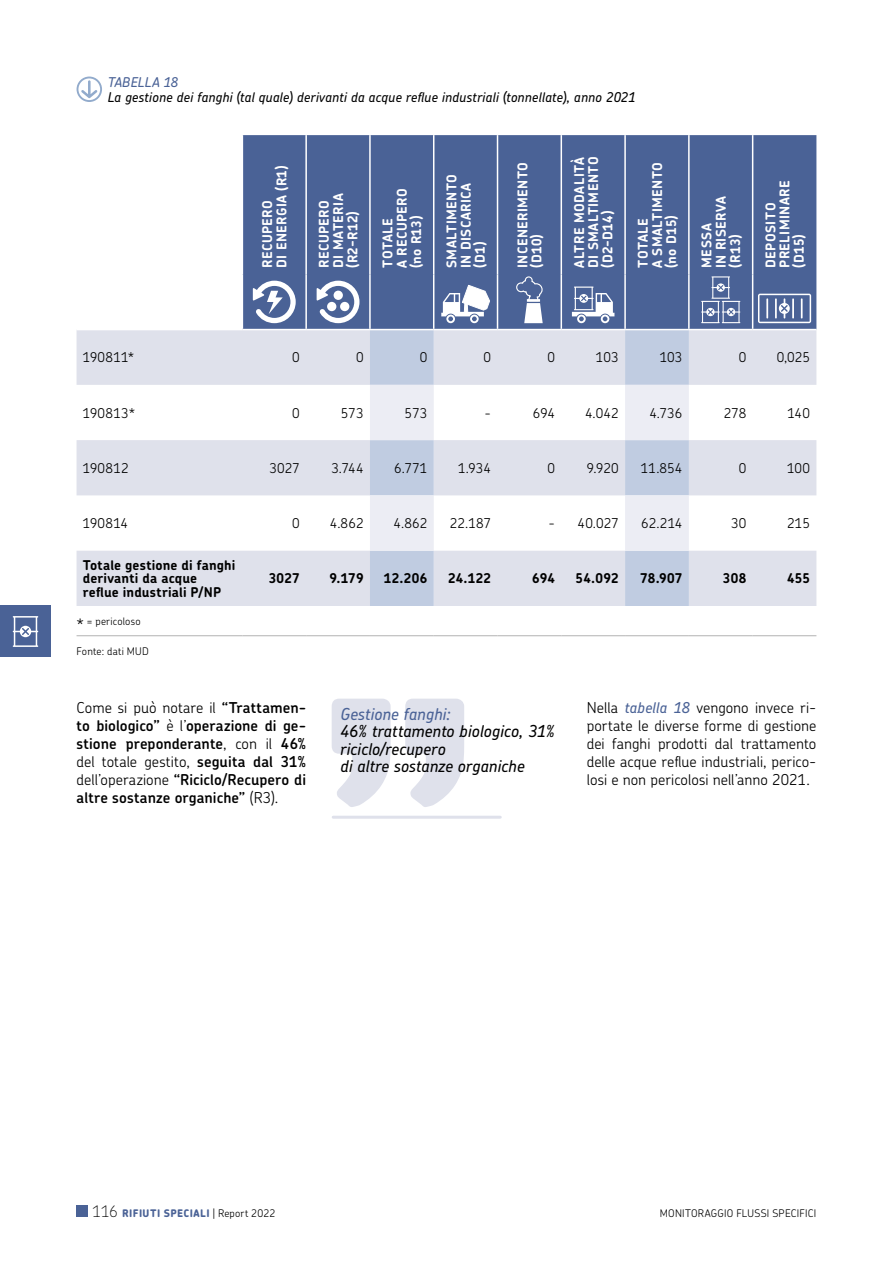
<style>
.page{position:relative;width:893px;height:1263px;background:#fff}
.page>*{position:absolute;margin:0;border:0;box-sizing:border-box;transform-origin:0 0}
.Richiami_T_no_sill{font:italic 500 16.5px/17.5px "Chevin Pro";color:#000}
.Testo{font:600 15px/18px "Chevin Pro";letter-spacing:.005em;color:#000;text-align:justify}
.Testo-2{font:300 15px/18px "Chevin Pro";letter-spacing:.005em;color:#000;text-align:justify}
.Tabella{font:700 13.5px/14.2px "Chevin Pro";letter-spacing:.03em;color:#fff}
.Tabella-2{font:300 13.5px "Chevin Pro";letter-spacing:.01em;color:#000}
.Tabella-3{font:700 13.5px/13.8px "Chevin Pro";letter-spacing:.015em;color:#000}
.Didascalia{font:italic 500 13.5px "Chevin Pro";letter-spacing:.005em;color:#000}
.Didascalia-2{font:italic 500 13.5px "Chevin Pro";letter-spacing:.005em;color:#4a6296}
.Tabella-4{font:300 10.5px "Chevin Pro";letter-spacing:.02em;color:#000}
.t1{font:800 10.5px "Chevin Pro";letter-spacing:.045em;color:#4a6296}
.s1{font-size:15.75px}
.s2{font-weight:300}
.s3{color:#4a6296}
.s4{font-weight:500;font-style:italic;color:#4a6296}
.s5{font-weight:100;font-size:15.75px;color:#000}
.s6{font-weight:300;color:#000}
</style>
<div class="page">
<hr style="left:892px;top:0;width:1px;height:1263px;background:#fff0da">
<svg style="left:77px;top:77px;width:25px;height:25px"></svg>
<div style="left:243px;top:135px;width:573px;height:194px;background:#4a6296"></div>
<svg style="left:77px;top:330px;width:739px;height:276px;fill:#dfe1eb"></svg>
<svg style="left:370px;top:330px;width:319px;height:276px;background:#d2d8e7"></svg>
<svg style="left:370px;top:385px;width:319px;height:166px"></svg>
<hr style="left:77px;top:635px;width:165px;height:1px;background:#b3b2b2">
<hr style="left:242px;top:635px;width:64px;height:1px;background:#b3b2b2">
<hr style="left:306px;top:635px;width:64px;height:1px;background:#b3b2b2">
<hr style="left:370px;top:635px;width:64px;height:1px;background:#b3b2b2">
<hr style="left:434px;top:635px;width:63px;height:1px;background:#b3b2b2">
<hr style="left:497px;top:635px;width:64px;height:1px;background:#b3b2b2">
<hr style="left:561px;top:635px;width:64px;height:1px;background:#b3b2b2">
<hr style="left:625px;top:635px;width:64px;height:1px;background:#b3b2b2">
<hr style="left:689px;top:635px;width:64px;height:1px;background:#b3b2b2">
<hr style="left:753px;top:635px;width:63px;height:1px;background:#b3b2b2">
<hr style="left:305px;top:135px;width:2px;height:139px;background:#fff">
<hr style="left:369px;top:135px;width:2px;height:139px;background:#fff">
<hr style="left:433px;top:135px;width:1px;height:139px;background:#fff">
<hr style="left:497px;top:135px;width:1px;height:139px;background:#fff">
<hr style="left:561px;top:135px;width:1px;height:139px;background:#fff">
<hr style="left:624px;top:135px;width:2px;height:139px;background:#fff">
<hr style="left:688px;top:135px;width:2px;height:139px;background:#fff">
<hr style="left:752px;top:135px;width:1px;height:139px;background:#fff">
<hr style="left:305px;top:274px;width:2px;height:55px;background:#fff">
<hr style="left:369px;top:274px;width:2px;height:55px;background:#fff">
<hr style="left:433px;top:274px;width:1px;height:55px;background:#fff">
<hr style="left:497px;top:274px;width:1px;height:55px;background:#fff">
<hr style="left:561px;top:274px;width:1px;height:55px;background:#fff">
<hr style="left:624px;top:274px;width:2px;height:55px;background:#fff">
<hr style="left:688px;top:274px;width:2px;height:55px;background:#fff">
<hr style="left:752px;top:274px;width:1px;height:55px;background:#fff">
<svg style="left:253px;top:281px;width:43px;height:42px"></svg>
<svg style="left:317px;top:281px;width:42px;height:42px"></svg>
<div style="left:327px;top:302px;width:9px;height:9px;background:#fff;border-radius:50%"></div>
<div style="left:340px;top:302px;width:9px;height:9px;background:#fff;border-radius:50%"></div>
<div style="left:334px;top:291px;width:9px;height:9px;background:#fff;border-radius:50%"></div>
<svg style="left:441px;top:284px;width:49px;height:39px"></svg>
<svg style="left:516px;top:276px;width:27px;height:47px"></svg>
<svg style="left:572px;top:287px;width:42px;height:36px"></svg>
<svg style="left:701px;top:276px;width:39px;height:47px;background:#7083ac"></svg>
<svg style="left:758px;top:294px;width:53px;height:29px"></svg>
<svg style="left:332px;top:699px;width:132px;height:108px"></svg>
<hr style="left:333px;top:816px;width:167px;height:3px;background:#dfe1eb">
<div style="left:0;top:606px;width:51px;height:51px;background:#4a6296"></div>
<svg style="left:13px;top:616px;width:25px;height:31px"></svg>
<div style="left:77px;top:1205px;width:11px;height:12px;background:#4a6296"></div>
<p class="Didascalia-2" style="left:107px;top:73px;width:72px">TABELLA 18</p>
<p class="Didascalia" style="left:107px;top:88px;width:530px">La gestione dei fanghi (tal quale) derivanti da acque reflue industriali (tonnellate), anno 2021</p>
<p class="Tabella" style="left:274px;top:268px;width:104px;rotate:-90deg">DI ENERGIA (R1)</p>
<p class="Tabella" style="left:260px;top:268px;width:69px;rotate:-90deg">RECUPERO</p>
<p class="Tabella" style="left:395px;top:268px;width:81px;rotate:-90deg">A RECUPERO</p>
<p class="Tabella" style="left:317px;top:268px;width:69px;rotate:-90deg">RECUPERO</p>
<p class="Tabella" style="left:331px;top:268px;width:76px;rotate:-90deg">DI MATERIA</p>
<p class="Tabella" style="left:345px;top:268px;width:58px;rotate:-90deg">(R2-R12)</p>
<p class="Tabella" style="left:381px;top:268px;width:51px;rotate:-90deg">TOTALE</p>
<p class="Tabella" style="left:409px;top:268px;width:54px;rotate:-90deg">(no R13)</p>
<p class="Tabella" style="left:444px;top:268px;width:96px;rotate:-90deg">SMALTIMENTO</p>
<p class="Tabella" style="left:459px;top:268px;width:86px;rotate:-90deg">IN DISCARICA</p>
<p class="Tabella" style="left:473px;top:268px;width:28px;rotate:-90deg">(D1)</p>
<p class="Tabella" style="left:515px;top:268px;width:108px;rotate:-90deg">INCENERIMENTO (D10)</p>
<p class="Tabella" style="left:572px;top:268px;width:112px;rotate:-90deg">ALTRE MODALITÀ</p>
<p class="Tabella" style="left:586px;top:268px;width:113px;rotate:-90deg">DI SMALTIMENTO</p>
<p class="Tabella" style="left:650px;top:268px;width:108px;rotate:-90deg">A SMALTIMENTO</p>
<p class="Tabella" style="left:714px;top:268px;width:73px;rotate:-90deg">IN RISERVA</p>
<p class="Tabella" style="left:600px;top:268px;width:59px;rotate:-90deg">(D2-D14)</p>
<p class="Tabella" style="left:636px;top:268px;width:51px;rotate:-90deg">TOTALE</p>
<p class="Tabella" style="left:664px;top:268px;width:54px;rotate:-90deg">(no D15)</p>
<p class="Tabella" style="left:699px;top:268px;width:46px;rotate:-90deg">MESSA</p>
<p class="Tabella" style="left:728px;top:268px;width:35px;rotate:-90deg">(R13)</p>
<p class="Tabella" style="left:777px;top:268px;width:89px;rotate:-90deg">PRELIMINARE</p>
<p class="Tabella" style="left:763px;top:268px;width:67px;rotate:-90deg">DEPOSITO</p>
<p class="Tabella" style="left:792px;top:268px;width:35px;rotate:-90deg">(D15)</p>
<p class="Tabella-2" style="left:83px;top:348px;width:53px">190811*</p>
<p class="Tabella-2" style="left:292px;top:348px;width:9px">0</p>
<p class="Tabella-2" style="left:356px;top:348px;width:9px">0</p>
<p class="Tabella-2" style="left:420px;top:348px;width:9px">0</p>
<p class="Tabella-2" style="left:484px;top:348px;width:9px">0</p>
<p class="Tabella-2" style="left:547px;top:348px;width:9px">0</p>
<p class="Tabella-2" style="left:596px;top:348px;width:24px">103</p>
<p class="Tabella-2" style="left:660px;top:348px;width:24px">103</p>
<p class="Tabella-2" style="left:739px;top:348px;width:9px">0</p>
<p class="Tabella-2" style="left:777px;top:348px;width:35px">0,025</p>
<p class="Tabella-2" style="left:83px;top:404px;width:54px">190813*</p>
<p class="Tabella-2" style="left:292px;top:404px;width:9px">0</p>
<p class="Tabella-2" style="left:341px;top:404px;width:24px">573</p>
<p class="Tabella-2" style="left:405px;top:404px;width:24px">573</p>
<p class="Tabella-2" style="left:485px;top:404px;width:8px">-</p>
<p class="Tabella-2" style="left:533px;top:404px;width:24px">694</p>
<p class="Tabella-2" style="left:585px;top:404px;width:35px">4.042</p>
<p class="Tabella-2" style="left:649px;top:404px;width:35px">4.736</p>
<p class="Tabella-2" style="left:724px;top:404px;width:24px">278</p>
<p class="Tabella-2" style="left:787px;top:404px;width:24px">140</p>
<p class="Tabella-2" style="left:83px;top:459px;width:47px">190812</p>
<p class="Tabella-2" style="left:270px;top:459px;width:32px">3027</p>
<p class="Tabella-2" style="left:331px;top:459px;width:34px">3.744</p>
<p class="Tabella-2" style="left:394px;top:459px;width:35px">6.771</p>
<p class="Tabella-2" style="left:458px;top:459px;width:35px">1.934</p>
<p class="Tabella-2" style="left:547px;top:459px;width:9px">0</p>
<p class="Tabella-2" style="left:587px;top:459px;width:34px">9.920</p>
<p class="Tabella-2" style="left:641px;top:459px;width:43px">11.854</p>
<p class="Tabella-2" style="left:739px;top:459px;width:9px">0</p>
<p class="Tabella-2" style="left:787px;top:459px;width:24px">100</p>
<p class="Tabella-2" style="left:83px;top:514px;width:47px">190814</p>
<p class="Tabella-2" style="left:292px;top:514px;width:9px">0</p>
<p class="Tabella-2" style="left:330px;top:514px;width:35px">4.862</p>
<p class="Tabella-2" style="left:394px;top:514px;width:35px">4.862</p>
<p class="Tabella-2" style="left:450px;top:514px;width:43px">22.187</p>
<p class="Tabella-2" style="left:548px;top:514px;width:8px">-</p>
<p class="Tabella-2" style="left:578px;top:514px;width:43px">40.027</p>
<p class="Tabella-2" style="left:641px;top:514px;width:43px">62.214</p>
<p class="Tabella-2" style="left:731px;top:514px;width:17px">30</p>
<p class="Tabella-2" style="left:787px;top:514px;width:25px">215</p>
<p class="Tabella-3" style="left:83px;top:558px;width:154px">Totale gestione di fanghi derivanti da acque</p>
<p class="Tabella-3" style="left:83px;top:585px;width:140px">reflue industriali P/NP</p>
<p class="Tabella-3" style="left:269px;top:571px;width:32px">3027</p>
<p class="Tabella-3" style="left:330px;top:571px;width:35px">9.179</p>
<p class="Tabella-3" style="left:384px;top:571px;width:45px">12.206</p>
<p class="Tabella-3" style="left:448px;top:571px;width:45px">24.122</p>
<p class="Tabella-3" style="left:532px;top:571px;width:24px">694</p>
<p class="Tabella-3" style="left:576px;top:571px;width:45px">54.092</p>
<p class="Tabella-3" style="left:640px;top:571px;width:44px">78.907</p>
<p class="Tabella-3" style="left:723px;top:571px;width:25px">308</p>
<p class="Tabella-3" style="left:787px;top:571px;width:24px">455</p>
<p class="Tabella-4" style="left:77px;top:614px;width:66px"><span class="s1">*</span> = pericoloso</p>
<p class="Tabella-4" style="left:77px;top:644px;width:74px">Fonte: dati MUD</p>
<p class="Testo" style="left:77px;top:698px;width:231px"><span class="s2">Come si può notare il</span> “Trattamen&shy;to biologico” <span class="s2">è l’</span>operazione di ge&shy;stione preponderante<span class="s2">, con il</span> 46% <span class="s2">del totale gestito,</span> seguita dal 31% <span class="s2">dell’operazione</span> “Riciclo/Recupero di altre sostanze organiche” <span class="s2">(R3).</span></p>
<p class="Richiami_T_no_sill" style="left:340px;top:704px;width:216px"><span class="s3">Gestione fanghi:<br></span>46% trattamento biologico, 31% riciclo/recupero<br>di altre sostanze organiche</p>
<p class="Testo-2" style="left:587px;top:698px;width:231px">Nella <span class="s4">tabella 18</span> vengono invece ri&shy;portate le diverse forme di gestione dei fanghi prodotti dal trattamento delle acque reflue industriali, perico&shy;losi e non pericolosi nell’anno 2021.</p>
<p class="t1" style="left:92px;top:1206px;width:185px"><span class="s5">116</span> RIFIUTI SPECIALI <span class="s6">| Report 2022</span></p>
<p class="Tabella-4" style="left:660px;top:1206px;width:158px">MONITORAGGIO FLUSSI SPECIFICI</p>
</div>
